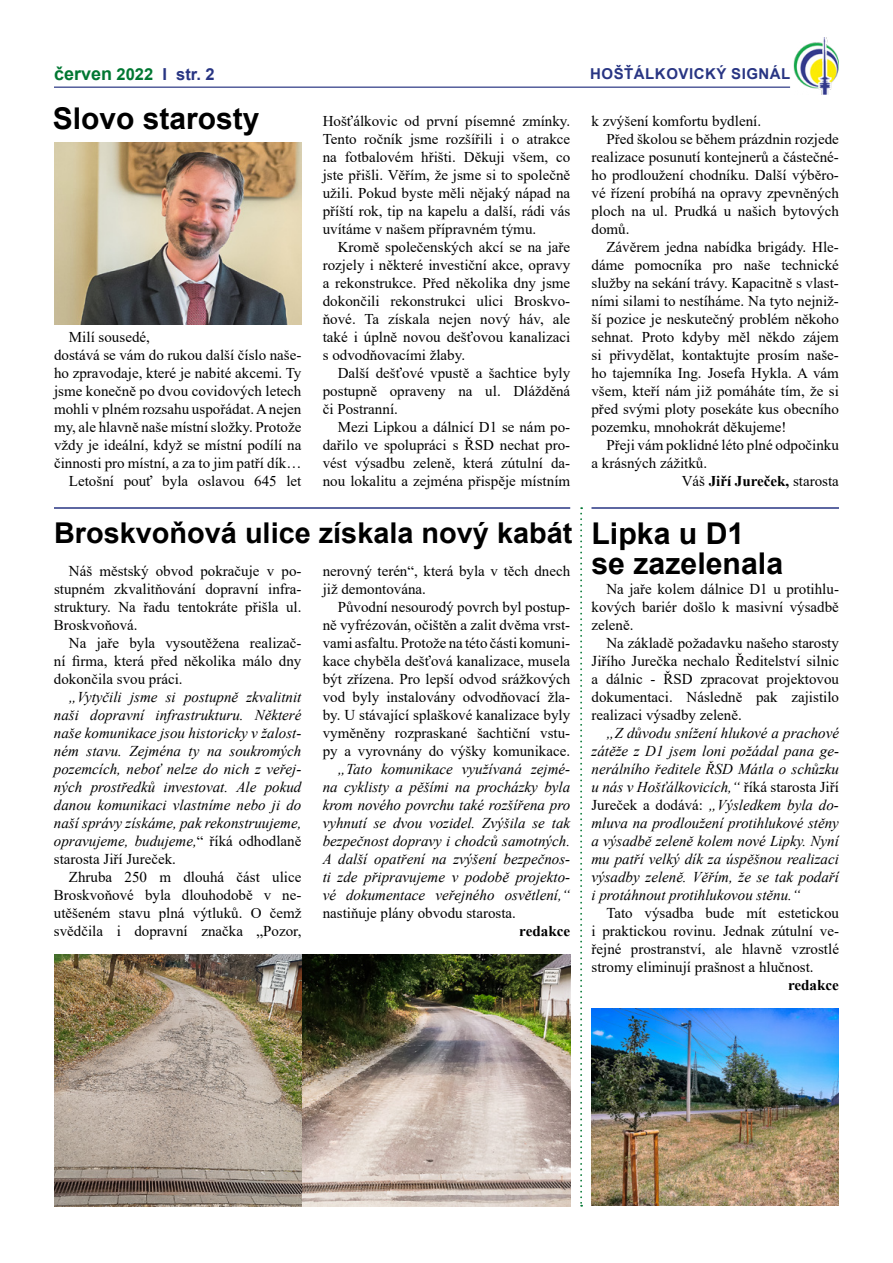
<style>
.page{position:relative;width:893px;height:1263px;background:#fff}
.page>*{position:absolute;margin:0;border:0;box-sizing:border-box;transform-origin:0 0}
.t1{font:700 30px/30px "Arial";color:#000}
.t2{font:700 28.65px "Arial";color:#000}
.t3{font:700 18px "Arial";color:#007732}
.t4{font:15px/18px "Times New Roman";color:#000;text-align:justify}
.t5{font:italic 15px/18px "Times New Roman";color:#000;text-align:justify}
.t6{font:700 15px "Arial";letter-spacing:.035em;color:#283583}
.t7{font:700 15px "Times New Roman";color:#000}
.t8{font:14.85px/18px "Times New Roman";color:#000;text-align:justify}
.t9{font:700 14.85px "Times New Roman";color:#000}
.s1{font-size:16.5px}
.s2{font-size:16.5px;color:#283583}
.s3{font-style:normal}
.s4{font-weight:400}
</style>
<div class="page">
<img style="left:781px;top:37px;width:58px;height:57px">
<hr style="left:54px;top:87px;width:736px;height:1px;background:#283583">
<hr style="left:54px;top:507px;width:516px;height:2px;background:#283583">
<img style="left:54px;top:954px;width:516px;height:252px">
<img style="left:591px;top:1008px;width:248px;height:198px">
<svg style="left:580px;top:507px;width:2px;height:699px"></svg>
<img style="left:54px;top:142px;width:247px;height:182px">
<hr style="left:591px;top:507px;width:248px;height:2px;background:#283583">
<p class="t3" style="left:54px;top:61px;width:162px">červen <span class="s1">2022</span> <span class="s2">I str. 2</span></p>
<p class="t6" style="left:590px;top:63px;width:202px">HOŠŤÁLKOVICKÝ SIGNÁL</p>
<h1 class="t1" style="left:53px;top:103px;width:208px">Slovo starosty</h1>
<p class="t8" style="left:69px;top:328px;width:83px">Milí sousedé,</p>
<p class="t8" style="left:54px;top:346px;width:249px">dostává se vám do rukou další číslo naše-</p>
<p class="t8" style="left:54px;top:364px;width:249px">ho zpravodaje, které je nabité akcemi. Ty</p>
<p class="t8" style="left:54px;top:382px;width:249px">jsme konečně po dvou covidových letech</p>
<p class="t8" style="left:54px;top:400px;width:249px">mohli v plném rozsahu uspořádat.Anejen</p>
<p class="t8" style="left:54px;top:418px;width:249px">my, ale hlavně naše místní složky. Protože</p>
<p class="t8" style="left:54px;top:436px;width:249px">vždy je ideální, když se místní podílí na</p>
<p class="t8" style="left:54px;top:454px;width:249px">činnosti pro místní, a za to jim patří dík…</p>
<p class="t8" style="left:69px;top:472px;width:234px">Letošní pouť byla oslavou 645 let</p>
<p class="t8" style="left:323px;top:112px;width:249px">Hošťálkovic od první písemné zmínky.<br>Tento ročník jsme rozšířili i o atrakce na fotbalovém hřišti. Děkuji všem, co jste přišli. Věřím, že jsme si to společně užili. Pokud byste měli nějaký nápad na příští rok, tip na kapelu a další, rádi vás uvítáme v našem přípravném týmu.</p>
<p class="t8" style="left:323px;top:238px;width:249px;text-indent:15px">Kromě společenských akcí se na jaře rozjely i některé investiční akce, opravy a rekonstrukce. Před několika dny jsme dokončili rekonstrukci ulici Broskvo&shy;ňové. Ta získala nejen nový háv, ale také i úplně novou dešťovou kanalizaci s odvodňovacími žlaby.</p>
<p class="t8" style="left:323px;top:364px;width:249px;text-indent:15px">Další dešťové vpustě a šachtice byly postupně opraveny na ul. Dlážděná či Postranní.</p>
<p class="t8" style="left:323px;top:418px;width:249px;text-indent:15px">Mezi Lipkou a dálnicí D1 se nám po&shy;dařilo ve spolupráci s ŘSD nechat pro&shy;vést výsadbu zeleně, která zútulní da&shy;nou lokalitu a zejména přispěje místním</p>
<h2 class="t2" style="left:54px;top:513px;width:520px">Broskvoňová ulice získala nový kabát</h2>
<p class="t4" style="left:54px;top:562px;width:249px;text-indent:15px">Náš městský obvod pokračuje v po&shy;stupném zkvalitňování dopravní infra&shy;struktury. Na řadu tentokráte přišla ul.<br>Broskvoňová.</p>
<p class="t4" style="left:54px;top:634px;width:249px;text-indent:15px">Na jaře byla vysoutěžena realizač&shy;ní firma, která před několika málo dny dokončila svou práci.</p>
<p class="t5" style="left:54px;top:688px;width:249px;text-indent:15px">„Vytyčili jsme si postupně zkvalitnit naši dopravní infrastrukturu. Některé naše komunikace jsou historicky v žalost&shy;ném stavu. Zejména ty na soukromých pozemcích, neboť nelze do nich z veřej&shy;ných prostředků investovat. Ale pokud danou komunikaci vlastníme nebo ji do naší správy získáme, pak rekonstruujeme, opravujeme, budujeme,<span class="s3">“ říká odhodlaně starosta Jiří Jureček.</span></p>
<p class="t4" style="left:54px;top:868px;width:249px;text-indent:15px">Zhruba 250 m dlouhá část ulice Broskvoňové byla dlouhodobě v ne&shy;utěšeném stavu plná výtluků. O čemž svědčila i dopravní značka „Pozor,</p>
<p class="t4" style="left:323px;top:562px;width:249px">nerovný terén“, která byla v těch dnech již demontována.</p>
<p class="t4" style="left:323px;top:598px;width:249px;text-indent:15px">Původní nesourodý povrch byl postup&shy;ně vyfrézován, očištěn a zalit dvěma vrst&shy;vami asfaltu. Protože na této části komuni&shy;kace chyběla dešťová kanalizace, musela být zřízena. Pro lepší odvod srážkových vod byly instalovány odvodňovací žla&shy;by. U stávající splaškové kanalizace byly vyměněny rozpraskané šachtiční vstu&shy;py a vyrovnány do výšky komunikace.</p>
<p class="t5" style="left:323px;top:760px;width:249px;text-indent:15px">„Tato komunikace využívaná zejmé&shy;na cyklisty a pěšími na procházky byla krom nového povrchu také rozšířena pro vyhnutí se dvou vozidel. Zvýšila se tak bezpečnost dopravy i chodců samotných.<br>A další opatření na zvýšení bezpečnos&shy;ti zde připravujeme v podobě projekto&shy;vé dokumentace veřejného osvětlení,“</p>
<p class="t4" style="left:323px;top:904px;width:195px">nastiňuje plány obvodu starosta.</p>
<p class="t7" style="left:519px;top:920px;width:52px">redakce</p>
<p class="t8" style="left:591px;top:112px;width:171px">k zvýšení komfortu bydlení.</p>
<p class="t8" style="left:606px;top:130px;width:234px">Před školou se během prázdnin rozjede</p>
<p class="t8" style="left:591px;top:148px;width:249px">realizace posunutí kontejnerů a částečné-</p>
<p class="t8" style="left:591px;top:166px;width:249px">ho prodloužení chodníku. Další výběro-</p>
<p class="t8" style="left:591px;top:184px;width:249px">vé řízení probíhá na opravy zpevněných</p>
<p class="t8" style="left:591px;top:202px;width:249px">ploch na ul. Prudká u našich bytových</p>
<p class="t8" style="left:591px;top:220px;width:40px">domů.</p>
<p class="t8" style="left:606px;top:238px;width:234px">Závěrem jedna nabídka brigády. Hle-</p>
<p class="t8" style="left:591px;top:256px;width:249px">dáme pomocníka pro naše technické</p>
<p class="t8" style="left:591px;top:274px;width:249px">služby na sekání trávy. Kapacitně s vlast-</p>
<p class="t8" style="left:591px;top:292px;width:249px">ními silami to nestíháme. Na tyto nejniž-</p>
<p class="t8" style="left:591px;top:310px;width:249px">ší pozice je neskutečný problém někoho</p>
<p class="t8" style="left:591px;top:328px;width:249px">sehnat. Proto kdyby měl někdo zájem</p>
<p class="t8" style="left:591px;top:346px;width:249px">si přivydělat, kontaktujte prosím naše-</p>
<p class="t8" style="left:591px;top:364px;width:249px">ho tajemníka Ing. Josefa Hykla. A vám</p>
<p class="t8" style="left:591px;top:382px;width:249px">všem, kteří nám již pomáháte tím, že si</p>
<p class="t8" style="left:591px;top:400px;width:249px">před svými ploty posekáte kus obecního</p>
<p class="t8" style="left:591px;top:418px;width:197px">pozemku, mnohokrát děkujeme!</p>
<p class="t8" style="left:606px;top:436px;width:234px">Přeji vám poklidné léto plné odpočinku</p>
<p class="t8" style="left:591px;top:454px;width:117px">a krásných zážitků.</p>
<p class="t9" style="left:682px;top:470px;width:159px"><span class="s4">Váš</span> Jiří Jureček, <span class="s4">starosta</span></p>
<h1 class="t1" style="left:591px;top:519px;width:193px">Lipka u D1 se zazelenala</h1>
<p class="t4" style="left:591px;top:580px;width:249px;text-indent:15px">Na jaře kolem dálnice D1 u protihlu&shy;kových bariér došlo k masivní výsadbě zeleně.</p>
<p class="t4" style="left:591px;top:634px;width:249px;text-indent:15px">Na základě požadavku našeho starosty Jiřího Jurečka nechalo Ředitelství silnic a dálnic - ŘSD zpracovat projektovou dokumentaci. Následně pak zajistilo realizaci výsadby zeleně.</p>
<p class="t5" style="left:591px;top:724px;width:249px;text-indent:15px">„Z důvodu snížení hlukové a prachové zátěže z D1 jsem loni požádal pana ge&shy;nerálního ředitele ŘSD Mátla o schůzku u nás v Hošťálkovicích,“ <span class="s3">říká starosta Jiří Jureček a dodává:</span> „Výsledkem byla do&shy;mluva na prodloužení protihlukové stěny a výsadbě zeleně kolem nové Lipky. Nyní mu patří velký dík za úspěšnou realizaci výsadby zeleně. Věřím, že se tak podaří i protáhnout protihlukovou stěnu.“</p>
<p class="t4" style="left:591px;top:904px;width:249px;text-indent:15px">Tato výsadba bude mít estetickou i praktickou rovinu. Jednak zútulní ve&shy;řejné prostranství, ale hlavně vzrostlé stromy eliminují prašnost a hlučnost.</p>
<p class="t7" style="left:788px;top:974px;width:52px">redakce</p>
</div>
